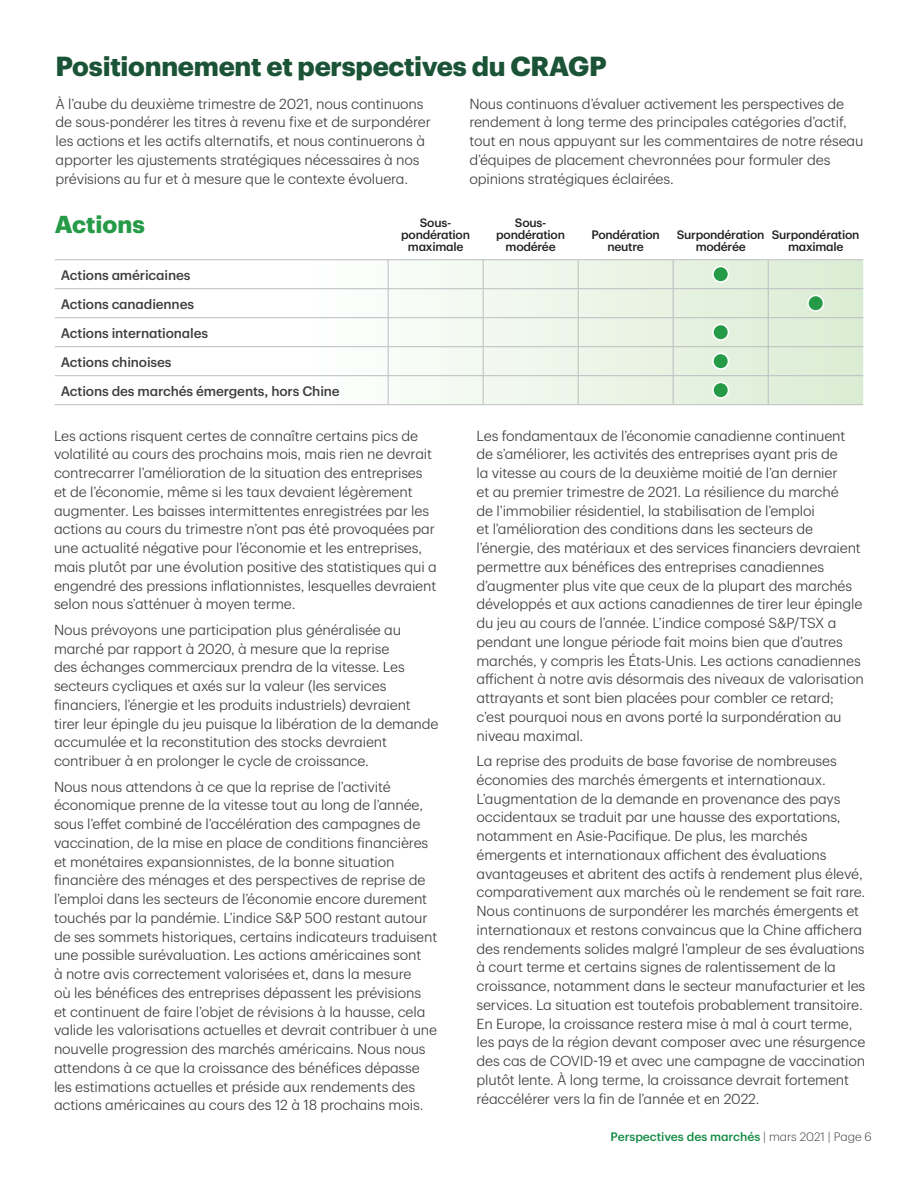
<style>
.page{position:relative;width:918px;height:1188px;background:#fff}
.page>*{position:absolute;margin:0;border:0;box-sizing:border-box;transform-origin:0 0}
.Subheader_1_-_Bold{font:700 27px "TD Graphik";letter-spacing:-.01em;color:#1a5336}
.Subheader_2-_361__Bo{font:700 24px "TD Graphik";color:#269b47}
.Body_copy_1_-_9_5_12{font:300 14.25px/18.8px "TD Graphik";letter-spacing:-.01em;color:#3e3e3f}
.Table_-_left_column{font:500 13.5px "TD Graphik";letter-spacing:-.01em;color:#3e3e3f}
.Table_Header_Title{font:500 12px/12px "TD Graphik";letter-spacing:-.02em;color:#231f20;text-align:center}
.t1{font:500 12px "TD Graphik";color:#138b44}
.s1{font-weight:300;color:#3e3e3f}
</style>
<div class="page">
<svg style="left:55px;top:260px;width:333px;height:144px"></svg>
<svg style="left:389px;top:260px;width:474px;height:144px"></svg>
<hr style="left:55px;top:259px;width:333px;height:1px;background:#bcbdc0">
<hr style="left:388px;top:259px;width:95px;height:1px;background:#bcbdc0">
<hr style="left:483px;top:259px;width:95px;height:1px;background:#bcbdc0">
<hr style="left:578px;top:259px;width:95px;height:1px;background:#bcbdc0">
<hr style="left:673px;top:259px;width:95px;height:1px;background:#bcbdc0">
<hr style="left:768px;top:259px;width:95px;height:1px;background:#bcbdc0">
<hr style="left:55px;top:288px;width:333px;height:1px;background:#bcbdc0">
<hr style="left:388px;top:288px;width:95px;height:1px;background:#bcbdc0">
<hr style="left:483px;top:288px;width:95px;height:1px;background:#bcbdc0">
<hr style="left:578px;top:288px;width:95px;height:1px;background:#bcbdc0">
<hr style="left:673px;top:288px;width:95px;height:1px;background:#bcbdc0">
<hr style="left:768px;top:288px;width:95px;height:1px;background:#bcbdc0">
<hr style="left:55px;top:317px;width:333px;height:1px;background:#bcbdc0">
<hr style="left:388px;top:317px;width:95px;height:1px;background:#bcbdc0">
<hr style="left:483px;top:317px;width:95px;height:1px;background:#bcbdc0">
<hr style="left:578px;top:317px;width:95px;height:1px;background:#bcbdc0">
<hr style="left:673px;top:317px;width:95px;height:1px;background:#bcbdc0">
<hr style="left:768px;top:317px;width:95px;height:1px;background:#bcbdc0">
<hr style="left:55px;top:346px;width:333px;height:1px;background:#bcbdc0">
<hr style="left:388px;top:346px;width:95px;height:1px;background:#bcbdc0">
<hr style="left:483px;top:346px;width:95px;height:1px;background:#bcbdc0">
<hr style="left:578px;top:346px;width:95px;height:1px;background:#bcbdc0">
<hr style="left:673px;top:346px;width:95px;height:1px;background:#bcbdc0">
<hr style="left:768px;top:346px;width:95px;height:1px;background:#bcbdc0">
<hr style="left:55px;top:375px;width:333px;height:1px;background:#bcbdc0">
<hr style="left:388px;top:375px;width:95px;height:1px;background:#bcbdc0">
<svg style="left:388px;top:260px;width:1px;height:144px"></svg>
<hr style="left:483px;top:375px;width:95px;height:1px;background:#bcbdc0">
<svg style="left:483px;top:260px;width:1px;height:144px"></svg>
<hr style="left:578px;top:375px;width:95px;height:1px;background:#bcbdc0">
<svg style="left:578px;top:260px;width:1px;height:144px"></svg>
<hr style="left:673px;top:375px;width:95px;height:1px;background:#bcbdc0">
<svg style="left:673px;top:260px;width:1px;height:144px"></svg>
<hr style="left:768px;top:375px;width:95px;height:1px;background:#bcbdc0">
<svg style="left:768px;top:260px;width:1px;height:144px"></svg>
<hr style="left:55px;top:404px;width:333px;height:1px;background:#bcbdc0">
<hr style="left:388px;top:404px;width:95px;height:1px;background:#bcbdc0">
<hr style="left:483px;top:404px;width:95px;height:1px;background:#bcbdc0">
<hr style="left:578px;top:404px;width:95px;height:1px;background:#bcbdc0">
<hr style="left:673px;top:404px;width:95px;height:1px;background:#bcbdc0">
<hr style="left:768px;top:404px;width:95px;height:1px;background:#bcbdc0">
<div style="left:713px;top:266px;width:15px;height:16px;background:#269b47;border-radius:50%"></div>
<div style="left:712px;top:266px;width:17px;height:17px;border:2px solid #fff;border-radius:50%"></div>
<div style="left:808px;top:295px;width:15px;height:16px;background:#269b47;border-radius:50%"></div>
<div style="left:807px;top:295px;width:17px;height:17px;border:2px solid #fff;border-radius:50%"></div>
<div style="left:713px;top:324px;width:15px;height:16px;background:#269b47;border-radius:50%"></div>
<div style="left:712px;top:324px;width:17px;height:17px;border:2px solid #fff;border-radius:50%"></div>
<div style="left:713px;top:353px;width:15px;height:16px;background:#269b47;border-radius:50%"></div>
<div style="left:712px;top:353px;width:17px;height:17px;border:2px solid #fff;border-radius:50%"></div>
<div style="left:713px;top:382px;width:15px;height:16px;background:#269b47;border-radius:50%"></div>
<div style="left:712px;top:382px;width:17px;height:17px;border:2px solid #fff;border-radius:50%"></div>
<p class="Subheader_1_-_Bold" style="left:56px;top:46px;width:553px">Positionnement et perspectives du CRAGP</p>
<p class="Body_copy_1_-_9_5_12" style="left:56px;top:93px;width:377px">À l’aube du deuxième trimestre de 2021, nous continuons de sous-pondérer les titres à revenu fixe et de surpondérer les actions et les actifs alternatifs, et nous continuerons à apporter les ajustements stratégiques nécessaires à nos prévisions au fur et à mesure que le contexte évoluera.</p>
<p class="Body_copy_1_-_9_5_12" style="left:469px;top:93px;width:395px">Nous continuons d’évaluer activement les perspectives de rendement à long terme des principales catégories d’actif, tout en nous appuyant sur les commentaires de notre réseau d’équipes de placement chevronnées pour formuler des opinions stratégiques éclairées.</p>
<p class="Subheader_2-_361__Bo" style="left:55px;top:205px;width:92px">Actions</p>
<p class="Table_Header_Title" style="left:401px;top:216px;width:70px">Sous&shy;pondération maximale</p>
<p class="Table_Header_Title" style="left:496px;top:216px;width:70px">Sous&shy;pondération modérée</p>
<p class="Table_Header_Title" style="left:592px;top:228px;width:70px">Pondération neutre</p>
<p class="Table_Header_Title" style="left:677px;top:228px;width:89px">Surpondération modérée</p>
<p class="Table_Header_Title" style="left:772px;top:228px;width:89px">Surpondération maximale</p>
<p class="Table_-_left_column" style="left:61px;top:265px;width:131px">Actions américaines</p>
<p class="Table_-_left_column" style="left:61px;top:294px;width:135px">Actions canadiennes</p>
<p class="Table_-_left_column" style="left:61px;top:323px;width:149px">Actions internationales</p>
<p class="Table_-_left_column" style="left:61px;top:352px;width:112px">Actions chinoises</p>
<p class="Table_-_left_column" style="left:61px;top:381px;width:281px">Actions des marchés émergents, hors Chine</p>
<p class="Body_copy_1_-_9_5_12" style="left:54px;top:425px;width:384px">Les actions risquent certes de connaître certains pics de volatilité au cours des prochains mois, mais rien ne devrait contrecarrer l’amélioration de la situation des entreprises et de l’économie, même si les taux devaient légèrement augmenter. Les baisses intermittentes enregistrées par les actions au cours du trimestre n’ont pas été provoquées par une actualité négative pour l’économie et les entreprises, mais plutôt par une évolution positive des statistiques qui a engendré des pressions inflationnistes, lesquelles devraient selon nous s’atténuer à moyen terme.</p>
<p class="Body_copy_1_-_9_5_12" style="left:54px;top:619px;width:386px">Nous prévoyons une participation plus généralisée au marché par rapport à 2020, à mesure que la reprise<br>des échanges commerciaux prendra de la vitesse. Les secteurs cycliques et axés sur la valeur (les services financiers, l’énergie et les produits industriels) devraient tirer leur épingle du jeu puisque la libération de la demande accumulée et la reconstitution des stocks devraient contribuer à en prolonger le cycle de croissance.</p>
<p class="Body_copy_1_-_9_5_12" style="left:54px;top:776px;width:385px">Nous nous attendons à ce que la reprise de l’activité économique prenne de la vitesse tout au long de l’année, sous l’effet combiné de l’accélération des campagnes de vaccination, de la mise en place de conditions financières et monétaires expansionnistes, de la bonne situation financière des ménages et des perspectives de reprise de l’emploi dans les secteurs de l’économie encore durement touchés par la pandémie. L’indice S&amp;P 500 restant autour de ses sommets historiques, certains indicateurs traduisent une possible surévaluation. Les actions américaines sont<br>à notre avis correctement valorisées et, dans la mesure<br>où les bénéfices des entreprises dépassent les prévisions et continuent de faire l’objet de révisions à la hausse, cela valide les valorisations actuelles et devrait contribuer à une nouvelle progression des marchés américains. Nous nous attendons à ce que la croissance des bénéfices dépasse les estimations actuelles et préside aux rendements des actions américaines au cours des 12 à 18 prochains mois.</p>
<p class="Body_copy_1_-_9_5_12" style="left:477px;top:425px;width:389px">Les fondamentaux de l’économie canadienne continuent de s’améliorer, les activités des entreprises ayant pris de<br>la vitesse au cours de la deuxième moitié de l’an dernier<br>et au premier trimestre de 2021. La résilience du marché<br>de l’immobilier résidentiel, la stabilisation de l’emploi<br>et l’amélioration des conditions dans les secteurs de l’énergie, des matériaux et des services financiers devraient permettre aux bénéfices des entreprises canadiennes d’augmenter plus vite que ceux de la plupart des marchés développés et aux actions canadiennes de tirer leur épingle du jeu au cours de l’année. L’indice composé S&amp;P/TSX a pendant une longue période fait moins bien que d’autres marchés, y compris les États-Unis. Les actions canadiennes affichent à notre avis désormais des niveaux de valorisation attrayants et sont bien placées pour combler ce retard; c’est pourquoi nous en avons porté la surpondération au niveau maximal.</p>
<p class="Body_copy_1_-_9_5_12" style="left:477px;top:750px;width:390px">La reprise des produits de base favorise de nombreuses économies des marchés émergents et internationaux.<br>L’augmentation de la demande en provenance des pays occidentaux se traduit par une hausse des exportations, notamment en Asie-Pacifique. De plus, les marchés émergents et internationaux affichent des évaluations avantageuses et abritent des actifs à rendement plus élevé, comparativement aux marchés où le rendement se fait rare.<br>Nous continuons de surpondérer les marchés émergents et internationaux et restons convaincus que la Chine affichera des rendements solides malgré l’ampleur de ses évaluations à court terme et certains signes de ralentissement de la croissance, notamment dans le secteur manufacturier et les services. La situation est toutefois probablement transitoire.<br>En Europe, la croissance restera mise à mal à court terme, les pays de la région devant composer avec une résurgence des cas de COVID-19 et avec une campagne de vaccination plutôt lente. À long terme, la croissance devrait fortement réaccélérer vers la fin de l’année et en 2022.</p>
<p class="t1" style="left:611px;top:1128px;width:263px">Perspectives des marchés <span class="s1">| mars 2021 | Page 6</span></p>
</div>
